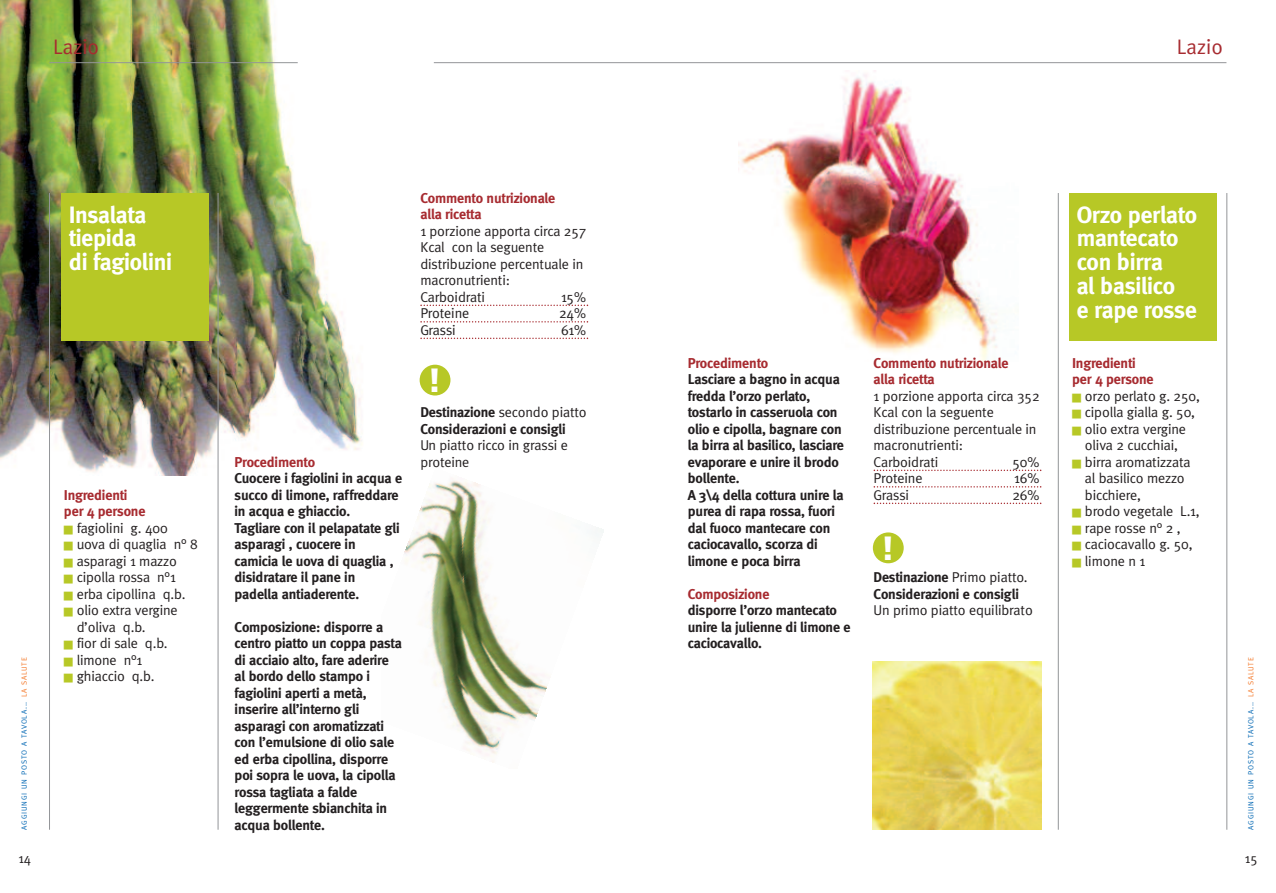
<style>
.page{position:relative;width:1276px;height:893px;background:#fff}
.page>*{position:absolute;margin:0;border:0;box-sizing:border-box;transform-origin:0 0}
.t1{font:900 33.6px "Frutiger";color:#fff}
.t2{font:700 23.7px/23.7px "Meta";letter-spacing:-.01em;color:#fff}
.t3{font:21px "Meta";color:#a72b30}
.t4{font:700 14.25px/16.5px "Meta";letter-spacing:-.01em;color:#231f20}
.t5{font:14.25px/16.5px "Meta";letter-spacing:-.01em;color:#231f20}
.t6{font:700 14.25px/16.5px "Meta";letter-spacing:-.01em;color:#a72b30}
.t7{font:13.5px "Meta";color:#231f20}
.t8{font:7.5px "Meta";letter-spacing:.105em;color:#0166b3}
.s1{color:#f4792a}
.s2{color:#b7c826}
.s3{font-weight:400}
</style>
<div class="page">
<img style="left:404px;top:480px;width:199px;height:283px">
<img style="left:0;top:0;width:362px;height:475px">
<hr style="left:1226px;top:193px;width:1px;height:637px;background:#939598">
<hr style="left:1058px;top:193px;width:1px;height:637px;background:#939598">
<hr style="left:50px;top:62px;width:248px;height:1px;background:#939598">
<hr style="left:434px;top:62px;width:792px;height:1px;background:#939598">
<hr style="left:218px;top:193px;width:1px;height:637px;background:#939598">
<hr style="left:49px;top:193px;width:1px;height:637px;background:#939598">
<img style="left:738px;top:71px;width:259px;height:290px">
<div style="left:1068px;top:193px;width:148px;height:148px;background:#b7c826"></div>
<img style="left:873px;top:661px;width:168px;height:169px">
<svg style="left:873px;top:470px;width:168px;height:1px"></svg>
<svg style="left:873px;top:486px;width:168px;height:2px"></svg>
<svg style="left:873px;top:503px;width:168px;height:1px"></svg>
<div style="left:873px;top:532px;width:30px;height:31px;background:#b7c826;border-radius:50%"></div>
<div style="left:61px;top:193px;width:148px;height:148px;background:#b7c826"></div>
<svg style="left:420px;top:305px;width:168px;height:1px"></svg>
<svg style="left:420px;top:321px;width:168px;height:2px"></svg>
<svg style="left:420px;top:338px;width:168px;height:1px"></svg>
<div style="left:420px;top:365px;width:30px;height:30px;background:#b7c826;border-radius:50%"></div>
<h3 class="t3" style="left:53px;top:34px;width:47px">Lazio</h3>
<h2 class="t2" style="left:69px;top:203px;width:105px">Insalata tiepida<br>di fagiolini</h2>
<p class="t8" style="left:20px;top:830px;width:174px;rotate:-90deg">AGGIUNGI UN POSTO A TAVOLA... <span class="s1">LA SALUTE</span></p>
<p class="t7" style="left:18px;top:850px;width:14px">14</p>
<p class="t6" style="left:64px;top:486px;width:83px">Ingredienti per 4 persone</p>
<p class="t5" style="left:64px;top:519px;width:105px"><span class="s2">■</span> fagiolini g. 400</p>
<p class="t5" style="left:64px;top:536px;width:135px"><span class="s2">■</span> uova di quaglia n° 8</p>
<p class="t5" style="left:64px;top:552px;width:114px"><span class="s2">■</span> asparagi 1 mazzo</p>
<p class="t5" style="left:64px;top:569px;width:113px"><span class="s2">■</span> cipolla rossa n°1</p>
<p class="t5" style="left:64px;top:585px;width:123px"><span class="s2">■</span> erba cipollina q.b.</p>
<p class="t5" style="left:77px;top:602px;width:103px;text-indent:-13px"><span class="s2">■</span> olio extra vergine d’oliva q.b.</p>
<p class="t5" style="left:64px;top:635px;width:105px"><span class="s2">■</span> fior di sale q.b.</p>
<p class="t5" style="left:64px;top:651px;width:80px"><span class="s2">■</span> limone n°1</p>
<p class="t5" style="left:64px;top:668px;width:92px"><span class="s2">■</span> ghiaccio q.b.</p>
<p class="t6" style="left:235px;top:453px;width:82px">Procedimento</p>
<p class="t4" style="left:235px;top:470px;width:169px">Cuocere i fagiolini in acqua e succo di limone, raffreddare in acqua e ghiaccio.<br>Tagliare con il pelapatate gli asparagi , cuocere in camicia le uova di quaglia , disidratare il pane in padella antiaderente.</p>
<p class="t4" style="left:235px;top:618px;width:169px">Composizione: disporre a centro piatto un coppa pasta di acciaio alto, fare aderire al bordo dello stampo i fagiolini aperti a metà, inserire all’interno gli asparagi con aromatizzati con l’emulsione di olio sale ed erba cipollina, disporre poi sopra le uova, la cipolla rossa tagliata a falde leggermente sbianchita in acqua bollente.</p>
<p class="t6" style="left:420px;top:189px;width:136px">Commento nutrizionale alla ricetta</p>
<p class="t5" style="left:420px;top:222px;width:168px">1 porzione apporta circa 257<br>Kcal con la seguente distribuzione percentuale in macronutrienti:<br>Carboidrati</p>
<p class="t5" style="left:561px;top:288px;width:26px">15%</p>
<p class="t5" style="left:420px;top:305px;width:50px">Proteine</p>
<p class="t5" style="left:559px;top:305px;width:28px">24%</p>
<p class="t5" style="left:420px;top:321px;width:37px">Grassi</p>
<p class="t5" style="left:561px;top:321px;width:26px">61%</p>
<h1 class="t1" style="left:427px;top:367px;width:16px">!</h1>
<p class="t4" style="left:420px;top:404px;width:168px">Destinazione <span class="s3">secondo piatto<br></span>Considerazioni e consigli</p>
<p class="t5" style="left:420px;top:437px;width:149px">Un piatto ricco in grassi e proteine</p>
<h3 class="t3" style="left:1177px;top:34px;width:47px">Lazio</h3>
<p class="t6" style="left:688px;top:354px;width:82px">Procedimento</p>
<p class="t4" style="left:688px;top:371px;width:158px">Lasciare a bagno in acqua fredda l’orzo perlato, tostarlo in casseruola con olio e cipolla, bagnare con la birra al basilico, lasciare evaporare e unire il brodo bollente.<br>A 3\4 della cottura unire la purea di rapa rossa, fuori dal fuoco mantecare con caciocavallo, scorza di limone e poca birra</p>
<p class="t6" style="left:688px;top:585px;width:83px">Composizione</p>
<p class="t4" style="left:688px;top:602px;width:164px">disporre l’orzo mantecato unire la julienne di limone e caciocavallo.</p>
<p class="t6" style="left:873px;top:354px;width:136px">Commento nutrizionale alla ricetta</p>
<p class="t5" style="left:873px;top:387px;width:168px">1 porzione apporta circa 352<br>Kcal con la seguente distribuzione percentuale in macronutrienti:<br>Carboidrati</p>
<p class="t5" style="left:1012px;top:453px;width:28px">50%</p>
<p class="t5" style="left:873px;top:470px;width:50px">Proteine</p>
<p class="t5" style="left:1014px;top:470px;width:26px">16%</p>
<p class="t5" style="left:873px;top:486px;width:37px">Grassi</p>
<p class="t5" style="left:1012px;top:486px;width:28px">26%</p>
<h1 class="t1" style="left:880px;top:534px;width:16px">!</h1>
<p class="t4" style="left:873px;top:569px;width:156px">Destinazione <span class="s3">Primo piatto.<br></span>Considerazioni e consigli</p>
<p class="t5" style="left:873px;top:602px;width:161px">Un primo piatto equilibrato</p>
<h2 class="t2" style="left:1076px;top:203px;width:122px">Orzo perlato mantecato con birra<br>al basilico<br>e rape rosse</h2>
<p class="t6" style="left:1072px;top:354px;width:83px">Ingredienti per 4 persone</p>
<p class="t5" style="left:1072px;top:387px;width:129px"><span class="s2">■</span> orzo perlato g. 250,</p>
<p class="t5" style="left:1072px;top:404px;width:124px"><span class="s2">■</span> cipolla gialla g. 50,</p>
<p class="t5" style="left:1072px;top:420px;width:115px;text-align:center"><span class="s2">■</span> olio extra vergine oliva 2 cucchiai,</p>
<p class="t5" style="left:1085px;top:453px;width:107px;text-indent:-13px"><span class="s2">■</span> birra aromatizzata al basilico mezzo bicchiere,</p>
<p class="t5" style="left:1072px;top:503px;width:129px"><span class="s2">■</span> brodo vegetale L.1,</p>
<p class="t5" style="left:1072px;top:519px;width:110px"><span class="s2">■</span> rape rosse n° 2 ,</p>
<p class="t5" style="left:1072px;top:536px;width:122px"><span class="s2">■</span> caciocavallo g. 50,</p>
<p class="t5" style="left:1072px;top:552px;width:74px"><span class="s2">■</span> limone n 1</p>
<p class="t8" style="left:1246px;top:830px;width:174px;rotate:-90deg">AGGIUNGI UN POSTO A TAVOLA... <span class="s1">LA SALUTE</span></p>
<p class="t7" style="left:1245px;top:850px;width:14px">15</p>
</div>
